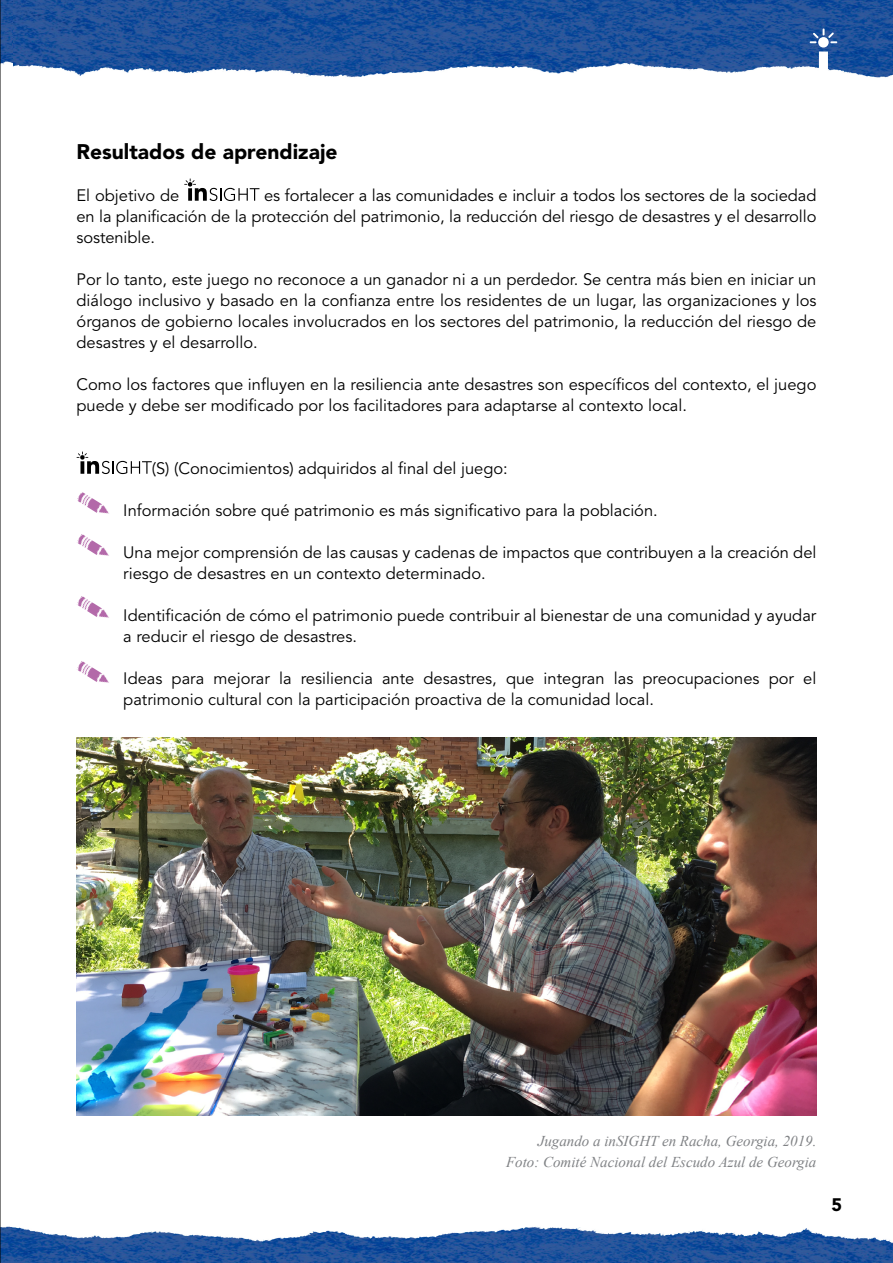
<style>
.page{position:relative;width:893px;height:1263px;background:#fff}
.page>*{position:absolute;margin:0;border:0;box-sizing:border-box;transform-origin:0 0}
.t1{font:900 21px "Avenir LT Std";color:#000}
.t2{font:900 18px "Avenir LT Std";color:#000}
.t3{font:16.5px/21px "Avenir LT Std";color:#000}
.t4{font:italic 15px/21px "Times New Roman";color:#808285;text-align:right}
</style>
<div class="page">
<img style="left:13px;top:0;width:880px;height:78px">
<img style="left:1px;top:1226px;width:892px;height:37px">
<svg style="left:810px;top:29px;width:27px;height:49px"></svg>
<img style="left:1px;top:0;width:12px;height:65px">
<svg style="left:77px;top:451px;width:75px;height:23px"></svg>
<img style="left:77px;top:492px;width:32px;height:22px">
<img style="left:77px;top:534px;width:32px;height:22px">
<img style="left:77px;top:596px;width:32px;height:22px">
<img style="left:77px;top:661px;width:32px;height:22px">
<svg style="left:184px;top:178px;width:75px;height:23px"></svg>
<img style="left:77px;top:737px;width:739px;height:378px">
<hr style="left:0;top:0;width:1px;height:1263px;background:#000">
<p class="t1" style="left:77px;top:139px;width:262px">Resultados de aprendizaje</p>
<p class="t3" style="left:77px;top:185px;width:104px">El objetivo de</p>
<p class="t3" style="left:77px;top:185px;width:741px;text-align:justify;text-indent:188px">es fortalecer a las comunidades e incluir a todos los sectores de la sociedad en la planificación de la protección del patrimonio, la reducción del riesgo de desastres y el desarrollo sostenible.</p>
<p class="t3" style="left:77px;top:269px;width:741px;text-align:justify">Por lo tanto, este juego no reconoce a un ganador ni a un perdedor. Se centra más bien en iniciar un diálogo inclusivo y basado en la confianza entre los residentes de un lugar, las organizaciones y los órganos de gobierno locales involucrados en los sectores del patrimonio, la reducción del riesgo de desastres y el desarrollo.</p>
<p class="t3" style="left:77px;top:374px;width:741px">Como los factores que influyen en la resiliencia ante desastres son específicos del contexto, el juego puede y debe ser modificado por los facilitadores para adaptarse al contexto local.</p>
<p class="t3" style="left:152px;top:458px;width:358px">(S) (Conocimientos) adquiridos al final del juego:</p>
<p class="t3" style="left:123px;top:500px;width:536px">Información sobre qué patrimonio es más significativo para la población.</p>
<p class="t3" style="left:123px;top:542px;width:695px">Una mejor comprensión de las causas y cadenas de impactos que contribuyen a la creación del riesgo de desastres en un contexto determinado.</p>
<p class="t3" style="left:123px;top:605px;width:695px">Identificación de cómo el patrimonio puede contribuir al bienestar de una comunidad y ayudar a reducir el riesgo de desastres.</p>
<p class="t3" style="left:123px;top:668px;width:695px">Ideas para mejorar la resiliencia ante desastres, que integran las preocupaciones por el patrimonio cultural con la participación proactiva de la comunidad local.</p>
<p class="t4" style="left:506px;top:1130px;width:312px">Jugando a inSIGHT en Racha, Georgia, 2019.<br>Foto: Comité Nacional del Escudo Azul de Georgia</p>
<p class="t2" style="left:831px;top:1194px;width:12px">5</p>
</div>
